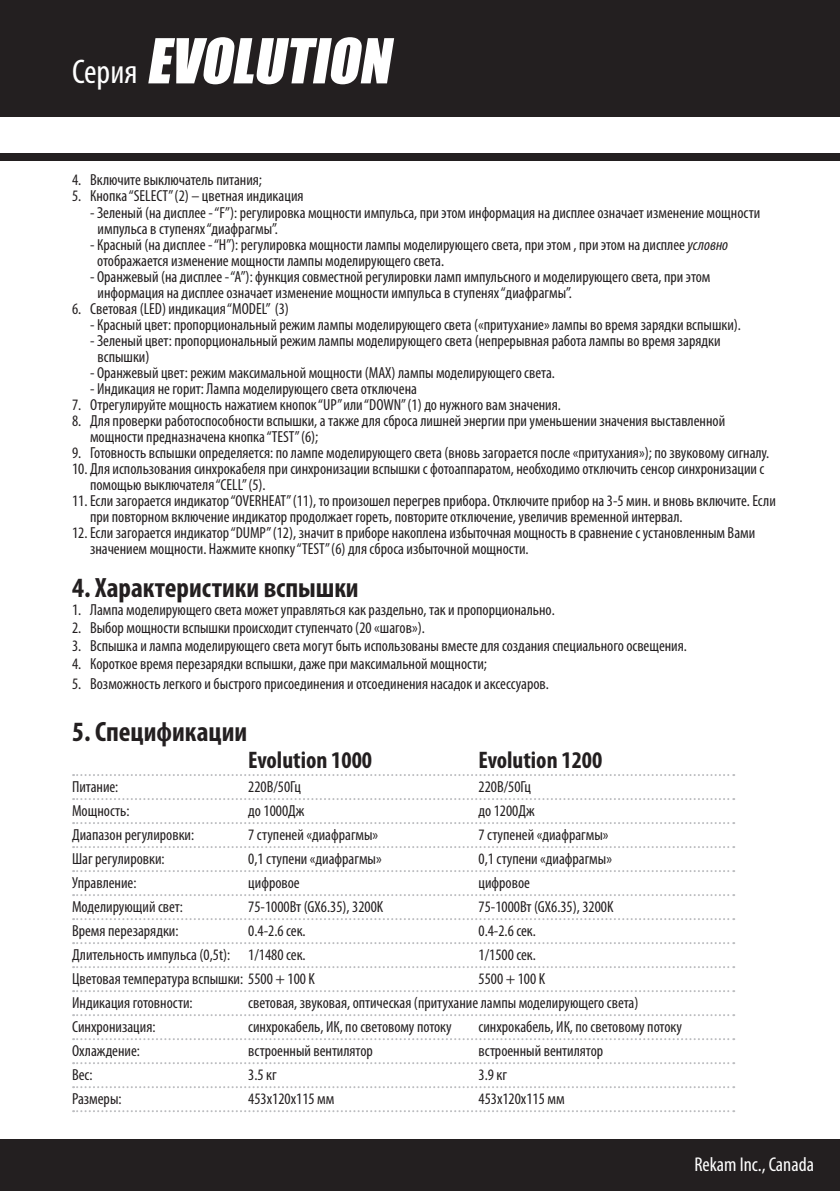
<style>
.page{position:relative;width:840px;height:1191px;background:#fff}
.page>*{position:absolute;margin:0;border:0;box-sizing:border-box;transform-origin:0 0}
.t1{font:italic 57.2px "Impact";color:#fff}
.t2{font:700 condensed 28px "Myriad Pro";color:#231f20}
.t3{font:700 condensed 24px "Myriad Pro";color:#231f20}
.t4{font:condensed 20px "Myriad Pro";color:#fff}
.t5{font:condensed 16px/16px "Myriad Pro";color:#231f20}
.s1{font-family:"Myriad Pro";font-style:normal;font-stretch:condensed;font-size:34.4px}
.s2{font-style:italic}
</style>
<div class="page">
<div style="left:0;top:0;width:839px;height:117px;background:#231f20"></div>
<div style="left:0;top:1139px;width:839px;height:52px;background:#231f20"></div>
<div style="left:0;top:153px;width:839px;height:8px;background:#231f20"></div>
<svg style="left:73px;top:774px;width:660px;height:2px"></svg>
<svg style="left:73px;top:798px;width:660px;height:2px"></svg>
<svg style="left:73px;top:822px;width:660px;height:2px"></svg>
<svg style="left:73px;top:846px;width:660px;height:2px"></svg>
<svg style="left:73px;top:870px;width:660px;height:2px"></svg>
<svg style="left:73px;top:894px;width:660px;height:2px"></svg>
<svg style="left:73px;top:918px;width:660px;height:2px"></svg>
<svg style="left:73px;top:942px;width:660px;height:2px"></svg>
<svg style="left:73px;top:966px;width:660px;height:2px"></svg>
<svg style="left:73px;top:990px;width:660px;height:2px"></svg>
<svg style="left:73px;top:1014px;width:660px;height:2px"></svg>
<svg style="left:73px;top:1038px;width:660px;height:2px"></svg>
<svg style="left:73px;top:1062px;width:660px;height:2px"></svg>
<svg style="left:73px;top:1086px;width:660px;height:2px"></svg>
<svg style="left:73px;top:1110px;width:660px;height:2px"></svg>
<p class="t1" style="left:72px;top:17px;width:332px"><span class="s1">С е р и я</span> EVOLUTION</p>
<p class="t5" style="left:72px;top:172px;width:191px">4. Включите выключатель питания;</p>
<p class="t5" style="left:72px;top:188px;width:233px">5. Кнопка“SELECT”(2) – цветная индикация</p>
<p class="t5" style="left:90px;top:204px;width:671px">- Зеленый (на дисплее -“F”): регулировка мощности импульса, при этом информация на дисплее означает изменение мощности</p>
<p class="t5" style="left:98px;top:220px;width:182px">импульса в ступенях“диафрагмы”.</p>
<p class="t5" style="left:90px;top:236px;width:639px">- Красный (на дисплее -“H”): регулировка мощности лампы моделирующего света, при этом , при этом на дисплее <span class="s2">условно</span></p>
<p class="t5" style="left:97px;top:252px;width:348px">отображается изменение мощности лампы моделирующего света.</p>
<p class="t5" style="left:90px;top:268px;width:621px">- Оранжевый (на дисплее -“A”): функция совместной регулировки ламп импульсного и моделирующего света, при этом</p>
<p class="t5" style="left:98px;top:284px;width:475px">информация на дисплее означает изменение мощности импульса в ступенях“диафрагмы”.</p>
<p class="t5" style="left:72px;top:300px;width:218px">6. Световая (LED) индикация“MODEL” (3)</p>
<p class="t5" style="left:90px;top:316px;width:652px">- Красный цвет: пропорциональный режим лампы моделирующего света («притухание» лампы во время зарядки вспышки).</p>
<p class="t5" style="left:98px;top:332px;width:624px;text-indent:-8px">- Зеленый цвет: пропорциональный режим лампы моделирующего света (непрерывная работа лампы во время зарядки вспышки)</p>
<p class="t5" style="left:90px;top:364px;width:466px">- Оранжевый цвет: режим максимальной мощности (MAX) лампы моделирующего света.</p>
<p class="t5" style="left:90px;top:380px;width:328px">- Индикация не горит: Лампа моделирующего света отключена</p>
<p class="t5" style="left:72px;top:396px;width:490px">7. Отрегулируйте мощность нажатием кнопок“UP”или“DOWN”(1) до нужного вам значения.</p>
<p class="t5" style="left:72px;top:412px;width:654px">8. Для проверки работоспособности вспышки, а также для сброса лишней энергии при уменьшении значения выставленной</p>
<p class="t5" style="left:90px;top:428px;width:230px">мощности предназначена кнопка“TEST”(6);</p>
<p class="t5" style="left:72px;top:444px;width:698px">9. Готовность вспышки определяется: по лампе моделирующего света (вновь загорается после «притухания»); по звуковому сигналу.</p>
<p class="t5" style="left:72px;top:460px;width:693px">10. Для использования синхрокабеля при синхронизации вспышки с фотоаппаратом, необходимо отключить сенсор синхронизации с</p>
<p class="t5" style="left:90px;top:476px;width:177px">помощью выключателя“CELL”(5).</p>
<p class="t5" style="left:72px;top:492px;width:705px">11. Если загорается индикатор“OVERHEAT”(11), то произошел перегрев прибора. Отключите прибор на 3-5 мин. и вновь включите. Если</p>
<p class="t5" style="left:90px;top:508px;width:593px">при повторном включение индикатор продолжает гореть, повторите отключение, увеличив временной интервал.</p>
<p class="t5" style="left:72px;top:524px;width:684px">12. Если загорается индикатор“DUMP”(12), значит в приборе накоплена избыточная мощность в сравнение с установленным Вами</p>
<p class="t5" style="left:90px;top:540px;width:440px">значением мощности. Нажмите кнопку“TEST”(6) для сброса избыточной мощности.</p>
<p class="t2" style="left:72px;top:570px;width:288px">4. Характеристики вспышки</p>
<p class="t5" style="left:72px;top:602px;width:484px">1. Лампа моделирующего света может управляться как раздельно, так и пропорционально.</p>
<p class="t5" style="left:72px;top:620px;width:354px">2. Выбор мощности вспышки происходит ступенчато (20 «шагов»).</p>
<p class="t5" style="left:72px;top:638px;width:616px">3. Вспышка и лампа моделирующего света могут быть использованы вместе для создания специального освещения.</p>
<p class="t5" style="left:72px;top:656px;width:416px">4. Короткое время перезарядки вспышки, даже при максимальной мощности;</p>
<p class="t5" style="left:72px;top:676px;width:478px">5. Возможность легкого и быстрого присоединения и отсоединения насадок и аксессуаров.</p>
<p class="t2" style="left:72px;top:714px;width:176px">5. Спецификации</p>
<p class="t3" style="left:248px;top:745px;width:125px">Evolution 1000</p>
<p class="t3" style="left:478px;top:745px;width:125px">Evolution 1200</p>
<p class="t5" style="left:72px;top:778px;width:48px">Питание:</p>
<p class="t5" style="left:248px;top:778px;width:54px">220В/50Гц</p>
<p class="t5" style="left:478px;top:778px;width:54px">220В/50Гц</p>
<p class="t5" style="left:72px;top:802px;width:59px">Мощность:</p>
<p class="t5" style="left:248px;top:802px;width:58px">до 1000Дж</p>
<p class="t5" style="left:478px;top:802px;width:58px">до 1200Дж</p>
<p class="t5" style="left:72px;top:826px;width:123px">Диапазон регулировки:</p>
<p class="t5" style="left:248px;top:826px;width:131px">7 ступеней «диафрагмы»</p>
<p class="t5" style="left:478px;top:826px;width:131px">7 ступеней «диафрагмы»</p>
<p class="t5" style="left:72px;top:850px;width:94px">Шаг регулировки:</p>
<p class="t5" style="left:248px;top:850px;width:135px">0,1 ступени «диафрагмы»</p>
<p class="t5" style="left:478px;top:850px;width:135px">0,1 ступени «диафрагмы»</p>
<p class="t5" style="left:72px;top:874px;width:66px">Управление:</p>
<p class="t5" style="left:248px;top:874px;width:53px">цифровое</p>
<p class="t5" style="left:478px;top:874px;width:53px">цифровое</p>
<p class="t5" style="left:72px;top:898px;width:112px">Моделирующий свет:</p>
<p class="t5" style="left:248px;top:898px;width:136px">75-1000Вт (GX6.35), 3200K</p>
<p class="t5" style="left:478px;top:898px;width:136px">75-1000Вт (GX6.35), 3200K</p>
<p class="t5" style="left:72px;top:922px;width:108px">Время перезарядки:</p>
<p class="t5" style="left:248px;top:922px;width:59px">0.4-2.6 сек.</p>
<p class="t5" style="left:478px;top:922px;width:59px">0.4-2.6 сек.</p>
<p class="t5" style="left:72px;top:946px;width:235px">Длительность импульса (0,5t): 1/1480 сек.</p>
<p class="t5" style="left:478px;top:946px;width:59px">1/1500 сек.</p>
<p class="t5" style="left:72px;top:970px;width:244px">Цветовая температура вспышки: 5500 + 100 K</p>
<p class="t5" style="left:478px;top:970px;width:68px">5500 + 100 K</p>
<p class="t5" style="left:72px;top:994px;width:122px">Индикация готовности:</p>
<p class="t5" style="left:248px;top:994px;width:391px">световая, звуковая, оптическая (притухание лампы моделирующего света)</p>
<p class="t5" style="left:72px;top:1018px;width:85px">Синхронизация:</p>
<p class="t5" style="left:248px;top:1018px;width:205px">синхрокабель, ИК, по световому потоку</p>
<p class="t5" style="left:478px;top:1018px;width:205px">синхрокабель, ИК, по световому потоку</p>
<p class="t5" style="left:72px;top:1042px;width:69px">Охлаждение:</p>
<p class="t5" style="left:248px;top:1042px;width:126px">встроенный вентилятор</p>
<p class="t5" style="left:478px;top:1042px;width:126px">встроенный вентилятор</p>
<p class="t5" style="left:72px;top:1066px;width:22px">Вес:</p>
<p class="t5" style="left:248px;top:1066px;width:30px">3.5 кг</p>
<p class="t5" style="left:478px;top:1066px;width:30px">3.9 кг</p>
<p class="t5" style="left:72px;top:1090px;width:51px">Размеры:</p>
<p class="t5" style="left:248px;top:1090px;width:88px">453x120x115 мм</p>
<p class="t5" style="left:478px;top:1090px;width:88px">453x120x115 мм</p>
<p class="t4" style="left:694px;top:1152px;width:121px">Rekam Inc., Canada</p>
</div>
